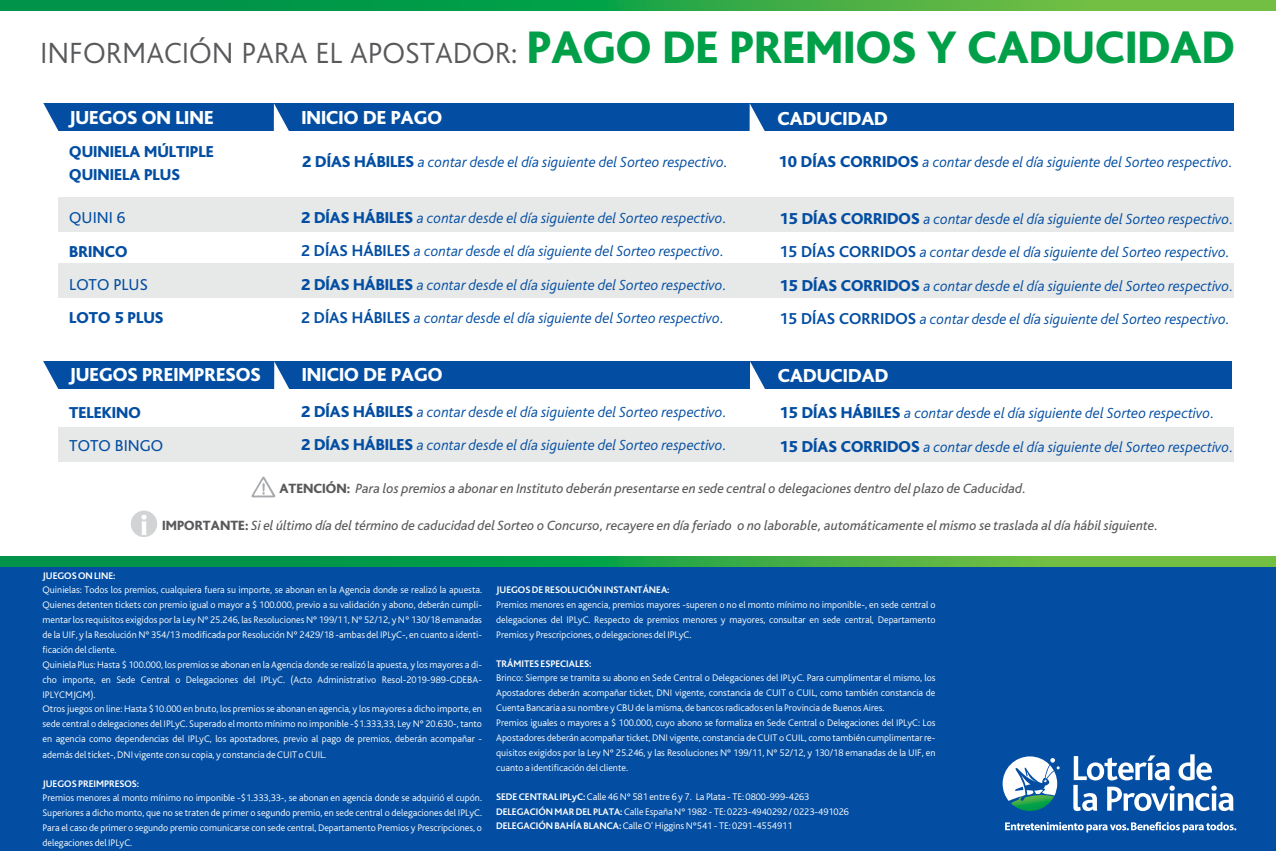
<style>
.page{position:relative;width:1276px;height:851px;background:#fff}
.page>*{position:absolute;margin:0;border:0;box-sizing:border-box;transform-origin:0 0}
.t1{font:300 30.6px "Bliss";color:#58595b}
.t2{font:800 28.9px "Bliss";color:#fff}
.t3{font:800 19.7px "Bliss";color:#fff}
.t4{font:800 16.5px/22.8px "Bliss";color:#034ea2}
.t5{font:16.5px "Bliss";color:#034ea2}
.t6{font:italic 300 15.3px/33.2px "Bliss";color:#034ea2}
.t7{font:italic 14px "Bliss";color:#58595b}
.t8{font:300 10px/15px "Bliss";color:#fff;text-align:justify}
.t9{font:700 10px "Bliss";color:#fff}
.s1{font-weight:800;font-size:47.7px;color:#009f48}
.s2{font-weight:800;font-style:normal;font-size:16.5px}
.s3{font-weight:700;font-style:normal;font-size:16.5px}
.s4{font-weight:800;font-style:normal}
.s5{font-weight:700}
</style>
<div class="page">
<svg style="left:0;top:0;width:1276px;height:11px;background:#2ba746"></svg>
<div style="left:0;top:564px;width:1276px;height:286px;background:#034ea2"></div>
<svg style="left:0;top:556px;width:1276px;height:10px;background:#2da746"></svg>
<svg style="left:1073px;top:754px;width:160px;height:56px"></svg>
<svg style="left:1002px;top:756px;width:57px;height:54px"></svg>
<svg style="left:1005px;top:821px;width:231px;height:11px"></svg>
<div style="left:43px;top:103px;width:1190px;height:28px;background:#034ea2"></div>
<div style="left:58px;top:197px;width:1175px;height:34px;background:#e7e8e8"></div>
<div style="left:58px;top:427px;width:1175px;height:34px;background:#e7e8e8"></div>
<div style="left:58px;top:263px;width:1175px;height:35px;background:#e7e8e8"></div>
<svg style="left:43px;top:103px;width:16px;height:28px"></svg>
<svg style="left:274px;top:103px;width:15px;height:28px"></svg>
<svg style="left:749px;top:103px;width:16px;height:28px"></svg>
<div style="left:43px;top:361px;width:1188px;height:28px;background:#034ea2"></div>
<svg style="left:43px;top:361px;width:16px;height:28px"></svg>
<svg style="left:274px;top:361px;width:16px;height:28px"></svg>
<svg style="left:750px;top:361px;width:15px;height:28px"></svg>
<div style="left:131px;top:510px;width:26px;height:27px;background:#d1d3d4;border-radius:50%"></div>
<svg style="left:251px;top:476px;width:25px;height:22px"></svg>
<h1 class="t1" style="left:40px;top:37px;width:1196px">INFORMACIÓN PARA EL APOSTADOR: <span class="s1">PAGO DE PREMIOS Y CADUCIDAD</span></h1>
<h3 class="t3" style="left:68px;top:107px;width:147px">JUEGOS ON LINE</h3>
<h3 class="t3" style="left:301px;top:107px;width:142px">INICIO DE PAGO</h3>
<h3 class="t3" style="left:777px;top:108px;width:112px">CADUCIDAD</h3>
<h3 class="t4" style="left:69px;top:140px;width:146px">QUINIELA MÚLTIPLE<br>QUINIELA PLUS</h3>
<h3 class="t5" style="left:69px;top:209px;width:58px">QUINI 6</h3>
<h3 class="t4" style="left:69px;top:240px;width:60px">BRINCO</h3>
<h3 class="t5" style="left:69px;top:275px;width:80px">LOTO PLUS</h3>
<h3 class="t4" style="left:69px;top:306px;width:96px">LOTO 5 PLUS</h3>
<h3 class="t6" style="left:302px;top:145px;width:427px"><span class="s2">2 DÍAS HÁBILES</span> a contar desde el día siguiente del Sorteo respectivo.</h3>
<h3 class="t6" style="left:778px;top:145px;width:456px"><span class="s2">10 DÍAS CORRIDOS</span> a contar desde el día siguiente del Sorteo respectivo.</h3>
<h3 class="t6" style="left:301px;top:201px;width:427px"><span class="s2">2 DÍAS HÁBILES</span> a contar desde el día siguiente del Sorteo respectivo.</h3>
<h3 class="t6" style="left:779px;top:202px;width:456px"><span class="s2">15 DÍAS CORRIDOS</span> a contar desde el día siguiente del Sorteo respectivo.</h3>
<h3 class="t6" style="left:301px;top:235px;width:427px"><span class="s3">2 DÍAS HÁBILES</span> a contar desde el día siguiente del Sorteo respectivo.<br><span class="s2">2 DÍAS HÁBILES</span> a contar desde el día siguiente del Sorteo respectivo.<br><span class="s3">2 DÍAS HÁBILES</span> a contar desde el día siguiente del Sorteo respectivo.</h3>
<h3 class="t6" style="left:779px;top:236px;width:456px"><span class="s3">15 DÍAS CORRIDOS</span> a contar desde el día siguiente del Sorteo respectivo.<br><span class="s2">15 DÍAS CORRIDOS</span> a contar desde el día siguiente del Sorteo respectivo.<br><span class="s3">15 DÍAS CORRIDOS</span> a contar desde el día siguiente del Sorteo respectivo.</h3>
<h3 class="t3" style="left:69px;top:364px;width:193px">JUEGOS PREIMPRESOS</h3>
<h3 class="t3" style="left:302px;top:364px;width:142px">INICIO DE PAGO</h3>
<h3 class="t3" style="left:778px;top:365px;width:112px">CADUCIDAD</h3>
<h3 class="t4" style="left:69px;top:401px;width:73px">TELEKINO</h3>
<h3 class="t5" style="left:69px;top:437px;width:95px">TOTO BINGO</h3>
<h3 class="t6" style="left:301px;top:395px;width:427px"><span class="s2">2 DÍAS HÁBILES</span> a contar desde el día siguiente del Sorteo respectivo.<br><span class="s2">2 DÍAS HÁBILES</span> a contar desde el día siguiente del Sorteo respectivo.</h3>
<h3 class="t6" style="left:779px;top:397px;width:456px"><span class="s2">15 DÍAS HÁBILES</span> a contar desde el día siguiente del Sorteo respectivo.<br><span class="s2">15 DÍAS CORRIDOS</span> a contar desde el día siguiente del Sorteo respectivo.</h3>
<h3 class="t7" style="left:279px;top:481px;width:748px"><span class="s4">ATENCIÓN:</span> Para los premios a abonar en Instituto deberán presentarse en sede central o delegaciones dentro del plazo de Caducidad.</h3>
<h2 class="t2" style="left:140px;top:509px;width:10px">i</h2>
<h3 class="t7" style="left:162px;top:518px;width:997px"><span class="s4">IMPORTANTE:</span> Si el último día del término de caducidad del Sorteo o Concurso, recayere en día feriado o no laborable, automáticamente el mismo se traslada al día hábil siguiente.</h3>
<p class="t9" style="left:43px;top:570px;width:74px">JUEGOS ON LINE:</p>
<p class="t8" style="left:43px;top:582px;width:441px;text-align:left">Quinielas: Todos los premios, cualquiera fuera su importe, se abonan en la Agencia donde se realizó la apuesta.<br>Quienes detenten tickets con premio igual o mayor a $ 100.000, previo a su validación y abono, deberán cumpli&shy;mentar los requisitos exigidos por la Ley N° 25.246, las Resoluciones N° 199/11, N° 52/12, y Nº 130/18 emanadas de la UIF, y la Resolución N° 354/13 modificada por Resolución Nº 2429/18 -ambas del IPLyC-, en cuanto a identi&shy;ficación del cliente.<br>Quiniela Plus:Hasta $ 100.000, los premios se abonan en la Agencia donde se realizó la apuesta, y los mayores a di-</p>
<p class="t8" style="left:43px;top:701px;width:441px">Otros juegos on line: Hasta $10.000 en bruto, los premios se abonan en agencia, y los mayores a dicho importe, en sede central o delegaciones del IPLyC. Superado el monto mínimo no imponible -$1.333,33, Ley N° 20.630-, tanto en agencia como dependencias del IPLyC, los apostadores, previo al pago de premios, deberán acompañar - además del ticket-, DNI vigente con su copia, y constancia de CUIT o CUIL.</p>
<p class="t9" style="left:42px;top:777px;width:98px">JUEGOS PREIMPRESOS:</p>
<p class="t8" style="left:42px;top:790px;width:441px">Premios menores al monto mínimo no imponible -$1.333,33-, se abonan en agencia donde se adquirió el cupón.<br>Superiores a dicho monto, que no se traten de primer o segundo premio, en sede central o delegaciones del IPLyC.<br>Para el caso de primer o segundo premio comunicarse con sede central, Departamento Premios y Prescripciones, o delegaciones del IPLyC.</p>
<p class="t8" style="left:42px;top:672px;width:441px">cho importe, en Sede Central o Delegaciones del IPLyC. (Acto Administrativo Resol-2019-989-GDEBA-<br>IPLYCMJGM).</p>
<p class="t9" style="left:496px;top:584px;width:175px">JUEGOS DE RESOLUCIÓN INSTANTÁNEA:</p>
<p class="t8" style="left:496px;top:597px;width:441px">Premios menores en agencia, premios mayores -superen o no el monto mínimo no imponible-, en sede central o delegaciones del IPLyC. Respecto de premios menores y mayores, consultar en sede central, Departamento Premios y Prescripciones, o delegaciones del IPLyC.</p>
<p class="t9" style="left:496px;top:658px;width:97px">TRÁMITES ESPECIALES:</p>
<p class="t8" style="left:496px;top:670px;width:441px">Brinco: Siempre se tramita su abono en Sede Central o Delegaciones del IPLyC. Para cumplimentar el mismo, los Apostadores deberán acompañar ticket, DNI vigente, constancia de CUIT o CUIL, como también constancia de Cuenta Bancaria a su nombre y CBU de la misma, de bancos radicados en la Provincia de Buenos Aires.</p>
<p class="t8" style="left:496px;top:715px;width:441px">Premios iguales o mayores a $ 100.000, cuyo abono se formaliza en Sede Central o Delegaciones del IPLyC: Los Apostadores deberán acompañar ticket, DNI vigente, constancia de CUIT o CUIL, como también cumplimentar re&shy;quisitos exigidos por la Ley N° 25.246, y las Resoluciones N° 199/11, N° 52/12, y 130/18 emanadas de la UIF, en cuanto a identificación del cliente.</p>
<p class="t8" style="left:496px;top:789px;width:354px;line-height:14.5px;text-align:left"><span class="s5">SEDE CENTRAL IPLyC:</span> Calle 46 N° 581 entre 6 y 7. La Plata - TE: 0800-999-4263<br><span class="s5">DELEGACIÓN MAR DEL PLATA:</span> Calle España N° 1982 - TE: 0223-4940292 / 0223-491026<br><span class="s5">DELEGACIÓN BAHÍA BLANCA:</span> Calle O' Higgins N°541 - TE: 0291-4554911</p>
</div>
